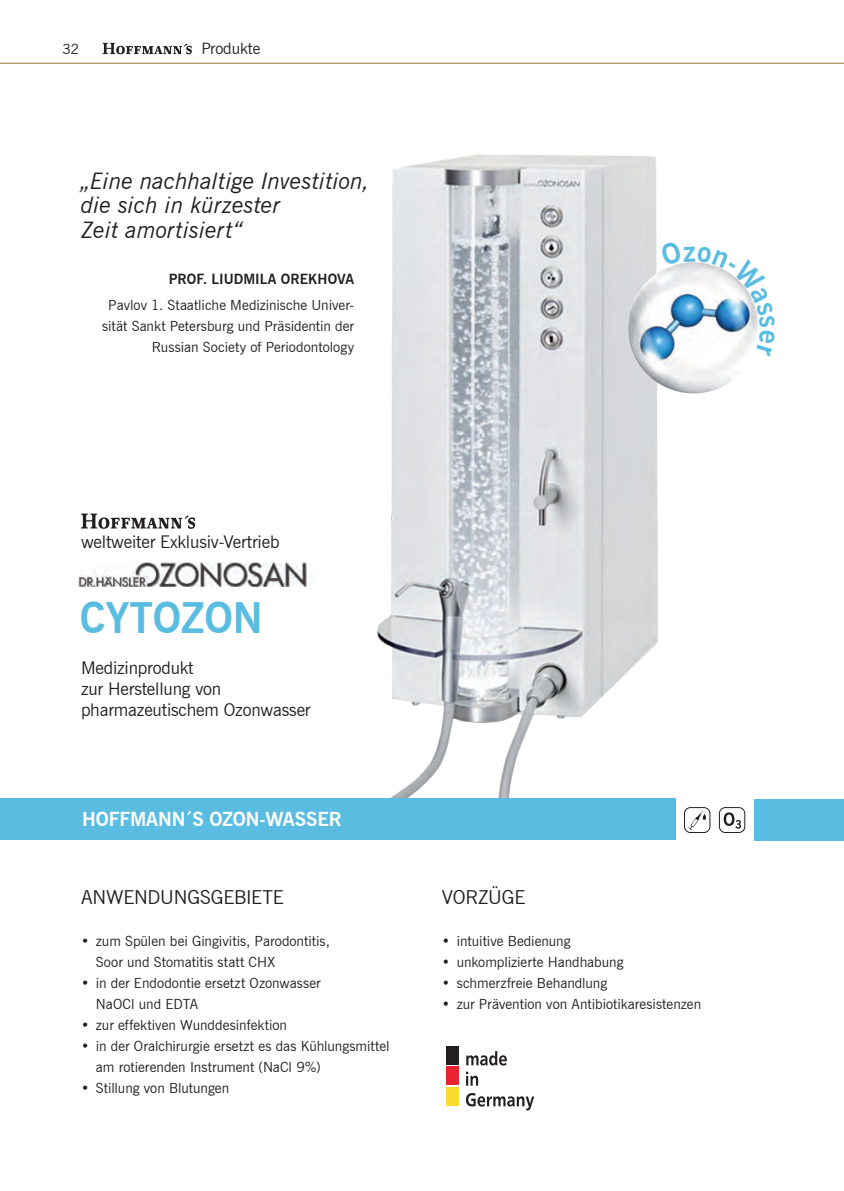
<style>
.page{position:relative;width:844px;height:1191px;background:#fff}
.page>*{position:absolute;margin:0;border:0;box-sizing:border-box;transform-origin:0 0}
.t1{font:700 42px "News Gothic BT";color:#5bbce2}
.t2{font:italic 22.75px/24.5px "News Gothic BT";color:#231f20}
.t3{font:19.25px "News Gothic BT";letter-spacing:-.01em;color:#231f20}
.t4{font:700 19.25px "News Gothic BT";letter-spacing:-.01em;color:#fff}
.t5{font:17.5px/21px "News Gothic BT";letter-spacing:-.01em;color:#231f20}
.t6{font:15.75px "News Gothic BT";color:#231f20}
.t7{font:14px/21px "News Gothic BT";color:#231f20}
.t8{font:700 14px "News Gothic BT";color:#231f20}
</style>
<div class="page">
<img style="left:377px;top:154px;width:299px;height:649px">
<svg style="left:102px;top:43px;width:90px;height:11px"></svg>
<hr style="left:0;top:63px;width:843px;height:1px;background:#aa9865">
<img style="left:74px;top:563px;width:237px;height:23px">
<svg style="left:81px;top:513px;width:114px;height:16px"></svg>
<img style="left:614px;top:252px;width:129px;height:157px">
<svg style="left:688px;top:810px;width:18px;height:20px"></svg>
<div style="left:684px;top:807px;width:26px;height:25px;border:1px solid #231f20;border-radius:6px"></div>
<svg style="left:723px;top:812px;width:17px;height:16px"></svg>
<div style="left:719px;top:807px;width:25px;height:25px;border:1px solid #231f20;border-radius:6px"></div>
<div style="left:0;top:798px;width:675px;height:42px;background:#5bbce2"></div>
<div style="left:754px;top:799px;width:89px;height:42px;background:#5bbce2"></div>
<div style="left:445px;top:1046px;width:13px;height:18px;background:#231f20"></div>
<div style="left:445px;top:1066px;width:13px;height:19px;background:#ea2231"></div>
<div style="left:445px;top:1086px;width:13px;height:19px;background:#f8dd2e"></div>
<svg style="left:466px;top:1051px;width:40px;height:14px"></svg>
<svg style="left:466px;top:1071px;width:12px;height:14px"></svg>
<svg style="left:466px;top:1093px;width:68px;height:17px"></svg>
<svg style="left:660px;top:242px;width:99px;height:114px"></svg>
<p class="t7" style="left:63px;top:39px;width:18px">32</p>
<p class="t6" style="left:201px;top:39px;width:60px">Produkte</p>
<h2 class="t2" style="left:81px;top:168px;width:290px">„Eine nachhaltige Investition, die sich in kürzester<br>Zeit amortisiert“</h2>
<p class="t8" style="left:169px;top:270px;width:187px">PROF. LIUDMILA OREKHOVA</p>
<p class="t7" style="left:102px;top:294px;width:253px;text-align:right">Pavlov 1. Staatliche Medizinische Univer&shy;sität Sankt Petersburg und Präsidentin der<br>Russian Society of Periodontology</p>
<p class="t5" style="left:81px;top:531px;width:200px">weltweiter Exklusiv-Vertrieb</p>
<h1 class="t1" style="left:80px;top:592px;width:184px">CYTOZON</h1>
<p class="t5" style="left:81px;top:657px;width:231px">Medizinprodukt<br>zur Herstellung von pharmazeutischem Ozonwasser</p>
<h3 class="t4" style="left:82px;top:808px;width:261px">HOFFMANN´S OZON-WASSER</h3>
<h3 class="t3" style="left:81px;top:885px;width:204px">ANWENDUNGSGEBIETE</h3>
<p class="t7" style="left:96px;top:930px;width:235px;text-indent:-15px">• zum Spülen bei Gingivitis, Parodontitis,<br>Soor und Stomatitis statt CHX</p>
<p class="t7" style="left:96px;top:972px;width:226px;text-indent:-15px">• in der Endodontie ersetzt Ozonwasser<br>NaOCl und EDTA</p>
<p class="t7" style="left:81px;top:1014px;width:207px">• zur effektiven Wunddesinfektion</p>
<p class="t7" style="left:96px;top:1035px;width:295px;text-indent:-15px">• in der Oralchirurgie ersetzt es das Kühlungsmittel am rotierenden Instrument (NaCl 9%)</p>
<p class="t7" style="left:81px;top:1077px;width:150px">• Stillung von Blutungen</p>
<h3 class="t3" style="left:441px;top:885px;width:85px">VORZÜGE</h3>
<p class="t7" style="left:441px;top:930px;width:130px">• intuitive Bedienung</p>
<p class="t7" style="left:441px;top:951px;width:183px">• unkomplizierte Handhabung</p>
<p class="t7" style="left:441px;top:972px;width:167px">• schmerzfreie Behandlung</p>
<p class="t7" style="left:441px;top:993px;width:261px">• zur Prävention von Antibiotikaresistenzen</p>
</div>
